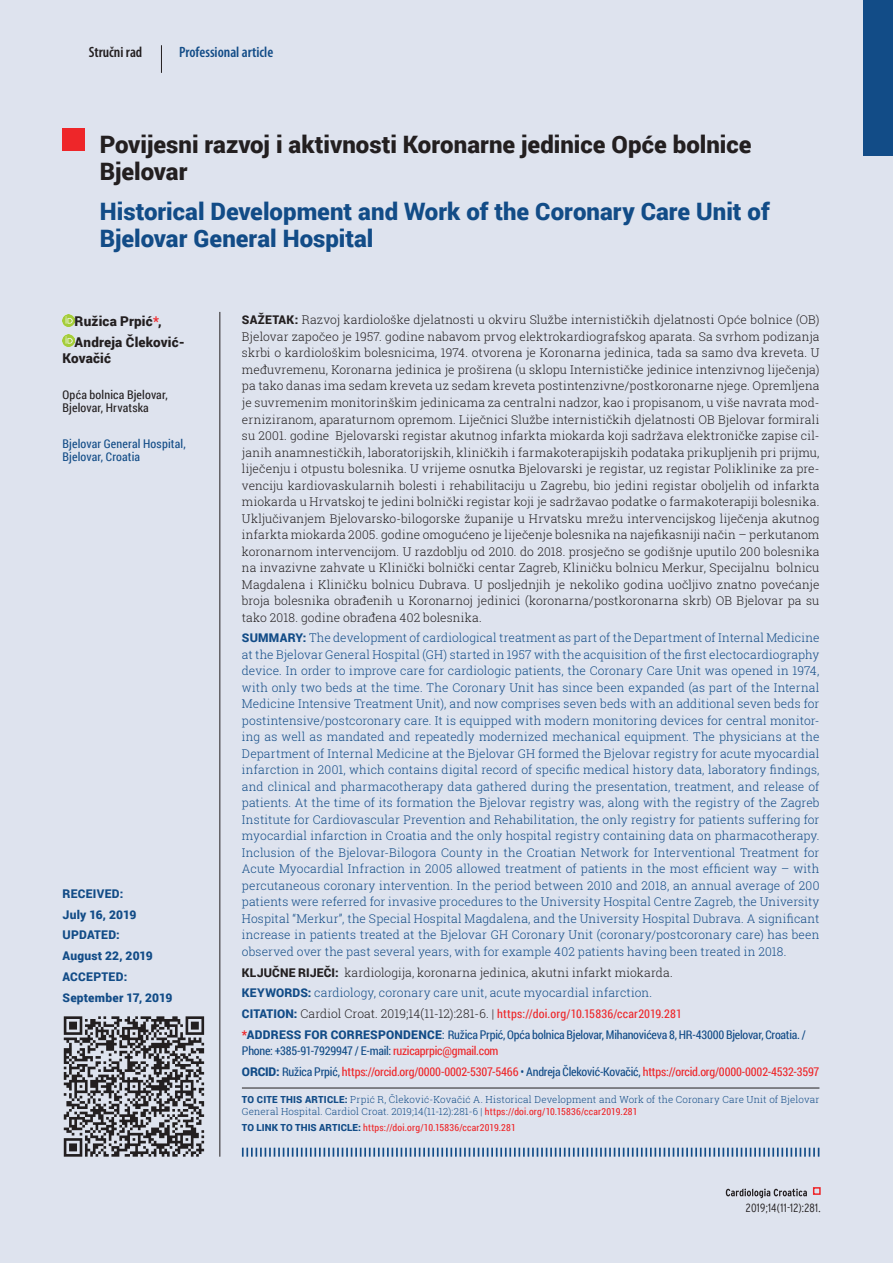
<style>
.page{position:relative;width:893px;height:1263px;background:#dee3ee}
.page>*{position:absolute;margin:0;border:0;box-sizing:border-box;transform-origin:0 0}
.t1{font:900 24px/27px "Roboto";color:#124c87}
.t2{font:900 24px/27px "Roboto";color:#231f20}
.t3{font:600 condensed 15px "Myriad Pro";color:#124c87}
.t4{font:600 condensed 15px "Myriad Pro";color:#231f20}
.t5{font:900 13.5px/20.7px "Roboto";letter-spacing:.01em;color:#231f20}
.t6{font:300 12px/16.5px "Roboto Slab";letter-spacing:.01em;color:#124c87;text-align:justify}
.t7{font:300 12px/16.5px "Roboto Slab";letter-spacing:.01em;color:#231f20;text-align:justify}
.t8{font:12px/16.5px "Roboto Condensed";letter-spacing:-.02em;color:#124c87}
.t9{font:12px "Roboto Condensed";letter-spacing:-.015em;color:#ee2629}
.t10{font:900 12px/20.7px "Roboto";letter-spacing:.02em;color:#124c87}
.t11{font:12px "Roboto Condensed";letter-spacing:.015em;color:#ee2629}
.t12{font:12px/13.5px "Roboto Condensed";letter-spacing:.015em;color:#124c87}
.t13{font:12px/13.5px "Roboto Condensed";letter-spacing:.015em;color:#231f20}
.t14{font:300 condensed 12px "Interstate";letter-spacing:.02em;color:#231f20}
.t15{font:300 9.75px/12px "Roboto Slab";letter-spacing:.015em;color:#124c87}
.t16{font:9.75px "Roboto Condensed";letter-spacing:.02em;color:#ee2629}
.s1{font-weight:700;color:#ee2629}
.s2{font-family:"Roboto";font-weight:900}
.s3{font-family:"Roboto";font-weight:900;color:#231f20}
.s4{color:#231f20}
.s5{font-family:"Roboto";font-weight:900;color:#124c87}
.s6{font-family:"Roboto Slab";font-weight:300;color:#231f20}
.s7{color:#ee2629}
.s8{font-family:"Roboto"}
.s9{color:#124c87}
.s10{font-family:"Roboto Condensed";font-weight:400;color:#ee2629}
</style>
<div class="page">
<div style="left:863px;top:0;width:30px;height:155px;background:#124c87"></div>
<div style="left:62px;top:128px;width:23px;height:22px;background:#ee2629"></div>
<hr style="left:220px;top:312px;width:1px;height:845px;background:#231f20">
<svg style="left:63px;top:314px;width:12px;height:12px"></svg>
<svg style="left:63px;top:335px;width:12px;height:12px"></svg>
<hr style="left:242px;top:1088px;width:577px;height:1px;background:#231f20">
<svg style="left:161px;top:45px;width:1px;height:28px"></svg>
<svg style="left:242px;top:1148px;width:577px;height:9px"></svg>
<svg style="left:726px;top:1188px;width:81px;height:10px"></svg>
<div style="left:813px;top:1187px;width:8px;height:8px;border:2px solid #ee2629"></div>
<svg style="left:64px;top:1016px;width:140px;height:141px"></svg>
<p class="t4" style="left:89px;top:44px;width:55px">Stručni rad</p>
<p class="t3" style="left:179px;top:44px;width:96px">Professional article</p>
<h1 class="t2" style="left:100px;top:130px;width:653px">Povijesni razvoj i aktivnosti Koronarne jedinice Opće bolnice<br>Bjelovar</h1>
<h1 class="t1" style="left:100px;top:197px;width:672px">Historical Development and Work of the Coronary Care Unit of<br>Bjelovar General Hospital</h1>
<p class="t5" style="left:75px;top:310px;width:112px">Ružica Prpić<span class="s1">*</span>,<br>Andreja Čleković-</p>
<p class="t5" style="left:63px;top:348px;width:50px">Kovačić</p>
<p class="t13" style="left:63px;top:387px;width:107px">Opća bolnica Bjelovar,<br>Bjelovar, Hrvatska</p>
<p class="t12" style="left:63px;top:436px;width:125px">Bjelovar General Hospital,<br>Bjelovar, Croatia</p>
<p class="t10" style="left:63px;top:883px;width:92px">Received:<br>July 16, 2019<br>Updated:<br>August 22, 2019<br>Acc</p>
<p class="t10" style="left:63px;top:966px;width:111px;text-indent:24px">epted:<br>September 17, 2019</p>
<p class="t7" style="left:242px;top:312px;width:579px"><span class="s2">SAŽETAK:</span> Razvoj kardiološke djelatnosti u okviru Službe internističkih djelatnosti Opće bolnice (OB)<br>Bjelovar započeo je 1957. godine nabavom prvog elektrokardiografskog aparata. Sa svrhom podizanja skrbi o kardiološkim bolesnicima, 1974. otvorena je Koronarna jedinica, tada sa samo dva kreveta. U međuvremenu, Koronarna jedinica je proširena (u sklopu Internističke jedinice intenzivnog liječenja) pa tako danas ima sedam kreveta uz sedam kreveta postintenzivne/postkoronarne njege. Opremljena je suvremenim monitorinškim jedinicama za centralni nadzor, kao i propisanom, u više navrata mod&shy;erniziranom, aparaturnom opremom. Liječnici Službe internističkih djelatnosti OB Bjelovar formirali su 2001. godine Bjelovarski registar akutnog infarkta miokarda koji sadržava elektroničke zapise cil&shy;janih anamnestičkih, laboratorijskih, kliničkih i farmakoterapijskih podataka prikupljenih pri prijmu, liječenju i otpustu bolesnika. U vrijeme osnutka Bjelovarski je registar, uz registar Poliklinike za pre&shy;venciju kardiovaskularnih bolesti i rehabilitaciju u Zagrebu, bio jedini registar oboljelih od infarkta miokarda u Hrvatskoj te jedini bolnički registar koji je sadržavao podatke o farmakoterapiji bolesnika.<br>Uključivanjem Bjelovarsko-bilogorske županije u Hrvatsku mrežu intervencijskog liječenja akutnog infarkta miokarda 2005. godine omogućeno je liječenje bolesnika na najefikasniji način – perkutanom koronarnom intervencijom. U razdoblju od 2010. do 2018. prosječno se godišnje uputilo 200 bolesnika na invazivne zahvate u Klinički bolnički centar Zagreb, Kliničku bolnicu Merkur, Specijalnu bolnicu Magdalena i Kliničku bolnicu Dubrava. U posljednjih je nekoliko godina uočljivo znatno povećanje broja bolesnika obrađenih u Koronarnoj jedinici (koronarna/postkoronarna skrb) OB Bjelovar pa su tako 2018. godine obrađena 402 bolesnika.</p>
<p class="t6" style="left:242px;top:629px;width:579px"><span class="s2">SUMMARY:</span> The development of cardiological treatment as part of the Department of Internal Medicine at the Bjelovar General Hospital (GH) started in 1957 with the acquisition of the first electocardiography device. In order to improve care for cardiologic patients, the Coronary Care Unit was opened in 1974, with only two beds at the time. The Coronary Unit has since been expanded (as part of the Internal Medicine Intensive Treatment Unit), and now comprises seven beds with an additional seven beds for postintensive/postcoronary care. It is equipped with modern monitoring devices for central monitor&shy;ing as well as mandated and repeatedly modernized mechanical equipment. The physicians at the Department of Internal Medicine at the Bjelovar GH formed the Bjelovar registry for acute myocardial infarction in 2001, which contains digital record of specific medical history data, laboratory findings, and clinical and pharmacotherapy data gathered during the presentation, treatment, and release of patients. At the time of its formation the Bjelovar registry was, along with the registry of the Zagreb Institute for Cardiovascular Prevention and Rehabilitation, the only registry for patients suffering for myocardial infarction in Croatia and the only hospital registry containing data on pharmacotherapy.<br>Inclusion of the Bjelovar-Bilogora County in the Croatian Network for Interventional Treatment for Acute Myocardial Infraction in 2005 allowed treatment of patients in the most efficient way – with percutaneous coronary intervention. In the period between 2010 and 2018, an annual average of 200 patients were referred for invasive procedures to the University Hospital Centre Zagreb, the University Hospital “Merkur”, the Special Hospital Magdalena, and the University Hospital Dubrava. A significant increase in patients treated at the Bjelovar GH Coronary Unit (coronary/postcoronary care) has been observed over the past several years, with for example 402 patients having been treated in 2018.</p>
<p class="t6" style="left:242px;top:961px;width:432px;line-height:20.7px"><span class="s3">KLJUČNE RIJEČI:</span> <span class="s4">kardiologija, koronarna jedinica, akutni infarkt miokarda.<br></span><span class="s2">KEYWORDS:</span> cardiology, coronary care unit, acute myocardial infarction.</p>
<p class="t10" style="left:242px;top:1003px;width:14px">CITATI</p>
<p class="t11" style="left:277px;top:1005px;width:406px"><span class="s5">ON:</span> <span class="s6">Cardiol Croat. 2019;14(11-12):281-6. |</span> https://doi.org/10.15836/ccar2019.281</p>
<p class="t10" style="left:242px;top:1024px;width:14px"><span class="s7">*</span>Addr</p>
<p class="t10" style="left:279px;top:1024px;width:61px">ess for corr</p>
<p class="t10" style="left:363px;top:1024px;width:17px">espond</p>
<p class="t8" style="left:242px;top:1026px;width:565px;text-indent:169px"><span class="s2">enc e</span><span class="s8">:</span> Ružica Prpić, Opća bolnica Bjelovar, Mihanovićeva 8, HR-43000 Bjelovar, Croatia. /<br>Phone: +385-91-7929947 / E-mail: <span class="s7">ruzicaprpic@gmail.com</span></p>
<p class="t9" style="left:242px;top:1063px;width:579px"><span class="s5">ORCID:</span> <span class="s9">Ružica Prpić,</span> https://orcid.org/0000-0002-5307-5466 <span class="s9">• Andreja Čleković-Kovačić,</span> https://orcid.org/0000-0002-4532-3597</p>
<p class="t15" style="left:242px;top:1093px;width:579px"><span class="s2">To cite this article:</span> Prpić R, Čleković-Kovačić A. Historical Development and Work of the Coronary Care Unit of Bjelovar<br>General Hospital. Cardiol Croat. 2019;14(11-12):281-6 | <span class="s10">https://doi.org/10.15836/ccar2019.281</span></p>
<p class="t16" style="left:242px;top:1121px;width:275px"><span class="s5">To link to this article:</span> https://doi.org/10.15836/ccar2019.281</p>
<p class="t14" style="left:746px;top:1201px;width:76px">2019;14(11-12):281.</p>
</div>
